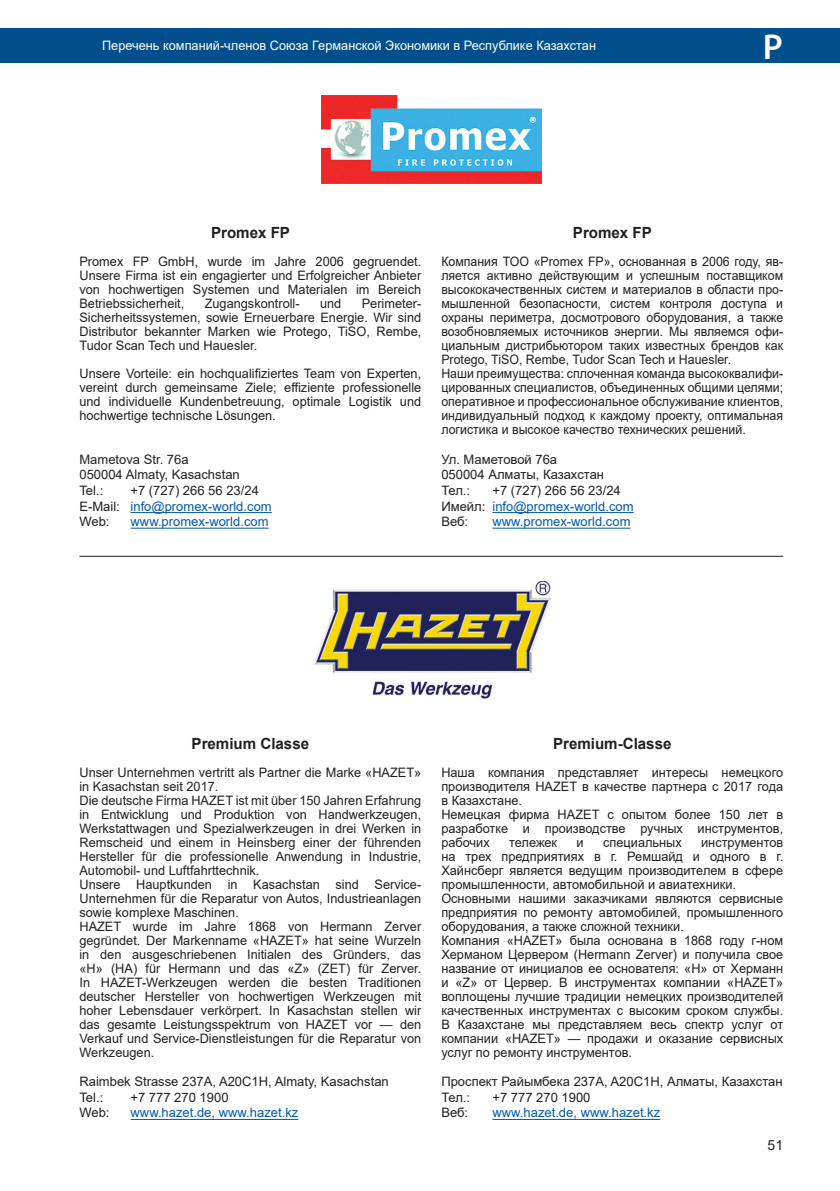
<style>
.page{position:relative;width:840px;height:1191px;background:#fff}
.page>*{position:absolute;margin:0;border:0;box-sizing:border-box;transform-origin:0 0}
.t1{font:600 36px "Myriad Pro";color:#fff}
.t2{font:700 15.4px "Arial";color:#231f20}
.t3{font:14px "Arial";color:#231f20}
.t4{font:13px/14px "Arial";color:#231f20}
.t5{font:13px/14px "Arial";color:#231f20;scale:.95 1}
.t6{font:13px "Arial";color:#015aaa}
.t7{font:13px "Arial";color:#fff}
.s1{color:#015aaa}
</style>
<div class="page">
<div style="left:0;top:28px;width:839px;height:34px;background:#004f8c"></div>
<hr style="left:79px;top:556px;width:703px;height:1px;background:#231f20">
<hr style="left:130px;top:1119px;width:168px;height:1px;background:#015aaa">
<hr style="left:492px;top:1119px;width:168px;height:1px;background:#015aaa">
<img style="left:313px;top:581px;width:237px;height:117px">
<img style="left:321px;top:96px;width:220px;height:87px">
<hr style="left:130px;top:512px;width:141px;height:1px;background:#015aaa">
<hr style="left:130px;top:527px;width:138px;height:1px;background:#015aaa">
<hr style="left:492px;top:512px;width:141px;height:1px;background:#015aaa">
<hr style="left:492px;top:527px;width:138px;height:1px;background:#015aaa">
<p class="t7" style="left:102px;top:37px;width:495px">Перечень компаний-членов Союза Германской Экономики в Республике Казахстан</p>
<h1 class="t1" style="left:762px;top:24px;width:22px">P</h1>
<p class="t2" style="left:211px;top:222px;width:80px">Promex FP</p>
<p class="t4" style="left:79px;top:254px;width:343px;text-align:justify">Promex FP GmbH, wurde im Jahre 2006 gegruendet.<br>Unsere Firma ist ein engagierter und Erfolgreicher Anbieter von hochwertigen Systemen und Materialen im Bereich Betriebssicherheit,</p>
<p class="t4" style="left:79px;top:296px;width:343px;text-align:justify;text-indent:282px">Perimeter-Sicherheitssystemen, sowie Erneuerbare Energie. Wir sind Distributor bekannter Marken wie Protego, TiSO, Rembe, Tudor Scan Tech und Hauesler.</p>
<p class="t4" style="left:79px;top:366px;width:343px;text-align:justify">Unsere Vorteile: ein hochqualifiziertes Team von Experten, vereint durch gemeinsame Ziele; effiziente professionelle und individuelle Kundenbetreuung, optimale Logistik und hochwertige technische Lösungen.</p>
<p class="t4" style="left:79px;top:451px;width:162px;line-height:15.6px">Mametova Str. 76a<br>050004 Almaty, Kasachstan<br>Tel.:</p>
<p class="t4" style="left:205px;top:296px;width:96px">Zugangskontroll-</p>
<p class="t4" style="left:320px;top:296px;width:23px">und</p>
<p class="t4" style="left:79px;top:482px;width:194px;line-height:15.6px;text-indent:51px">+7 (727) 266 56 23/24<br>E-Mail: <span class="s1">info@promex-world.com<br></span>Web:</p>
<p class="t6" style="left:130px;top:512px;width:139px">www.promex-world.com</p>
<p class="t2" style="left:572px;top:222px;width:80px">Promex FP</p>
<p class="t5" style="left:441px;top:254px;width:361px">Компания ТОО «Promex FP», основанная в 2006 году, яв&shy;ляется активно действующим и успешным поставщиком высококачественных систем и материалов в области про&shy;мышленной безопасности, систем контроля доступа и охраны периметра, досмотрового оборудования, а также возобновляемых источников энергии. Мы являемся офи&shy;циальным дистрибьютором таких известных брендов как Protego, TiSO, Rembe, Tudor Scan Tech и Hauesler.<br>Наши преимущества: сплоченная команда высококвалифи&shy;цированных специалистов, объединенных общими целями; оперативное и профессиональное обслуживание клиентов, индивидуальный подход к каждому проекту, оптимальная логистика и высокое качество технических решений.</p>
<p class="t4" style="left:441px;top:451px;width:164px;line-height:15.6px">Ул. Маметовой 76а<br>050004 Алматы, Казахстан<br>Тел.:</p>
<p class="t4" style="left:441px;top:482px;width:194px;line-height:15.6px;text-indent:51px">+7 (727) 266 56 23/24<br>Имейл: <span class="s1">info@promex-world.com<br></span>Веб:</p>
<p class="t6" style="left:492px;top:512px;width:139px">www.promex-world.com</p>
<p class="t2" style="left:191px;top:732px;width:119px">Premium Classe</p>
<p class="t4" style="left:79px;top:765px;width:343px">Unser Unternehmen vertritt als Partner die Marke «HAZET» in Kasachstan seit 2017.<br>Die deutsche Firma HAZET ist mit über 150 Jahren Erfahrung in Entwicklung und Produktion von Handwerkzeugen, Werkstattwagen und Spezialwerkzeugen in drei Werken in Remscheid und einem in Heinsberg einer der führenden Hersteller für die professionelle Anwendung in Industrie, Automobil- und Luftfahrttechnik.<br>Unsere Hauptkunden in Kasachstan sind Service-Unternehmen für die Reparatur von Autos, Industrieanlagen sowie komplexe Maschinen.<br>HAZET wurde im Jahre 1868 von Hermann Zerver gegründet. Der Markenname «HAZET» hat seine Wurzeln in den ausgeschriebenen Initialen des Gründers, das «H» (HA) für Hermann und das «Z» (ZET) für Zerver.<br>In HAZET-Werkzeugen werden die besten Traditionen deutscher Hersteller von hochwertigen Werkzeugen mit hoher Lebensdauer verkörpert. In Kasachstan stellen wir das gesamte Leistungsspektrum von HAZET vor — den Verkauf und Service-Dienstleistungen für die Reparatur von Werkzeugen.</p>
<p class="t4" style="left:79px;top:1073px;width:311px;line-height:15.6px">Raimbek Strasse 237A, A20C1H, Almaty, Kasachstan<br>Tel.:</p>
<p class="t4" style="left:130px;top:1090px;width:99px">+7 777 270 1900</p>
<p class="t2" style="left:552px;top:732px;width:120px">Premium-Classe</p>
<p class="t4" style="left:441px;top:765px;width:343px">Наша компания представляет интересы немецкого производителя HAZET в качестве партнера с 2017 года в Казахстане.<br>Немецкая фирма HAZET с опытом более 150 лет в разработке и производстве ручных инструментов, рабочих</p>
<p class="t4" style="left:441px;top:835px;width:343px;text-indent:260px">инструментов на трех предприятиях в г. Ремшайд и одного в г.<br>Хайнсберг является ведущим производителем в сфере промышленности, автомобильной и авиатехники.<br>Основными нашими заказчиками являются сервисные предприятия по ремонту автомобилей, промышленного оборудования, а также сложной техники.<br>Компания «HAZET» была основана в 1868 году г-ном Херманом Цервером (Hermann Zerver) и получила свое название от инициалов ее основателя: «H» от Херманн и «Z» от Цервер. В инструментах компании «HAZET» воплощены лучшие традиции немецких производителей качественных инструментах с высоким сроком службы.<br>В Казахстане мы представляем весь спектр услуг от компании «HAZET» — продажи и оказание сервисных услуг по ремонту инструментов.</p>
<p class="t4" style="left:441px;top:1073px;width:342px;line-height:15.6px">Проспект Райымбека 237А, A20C1H, Алматы, Казахстан<br>Тел.:</p>
<p class="t4" style="left:509px;top:835px;width:49px">тележек</p>
<p class="t4" style="left:576px;top:835px;width:9px">и</p>
<p class="t4" style="left:603px;top:835px;width:80px">специальных</p>
<p class="t4" style="left:492px;top:1090px;width:99px">+7 777 270 1900</p>
<p class="t4" style="left:79px;top:1105px;width:32px">Web:</p>
<p class="t6" style="left:130px;top:1104px;width:169px">www.hazet.de, www.hazet.kz</p>
<p class="t4" style="left:441px;top:1105px;width:28px">Веб:</p>
<p class="t6" style="left:492px;top:1104px;width:169px">www.hazet.de, www.hazet.kz</p>
<p class="t3" style="left:767px;top:1135px;width:17px">51</p>
</div>
